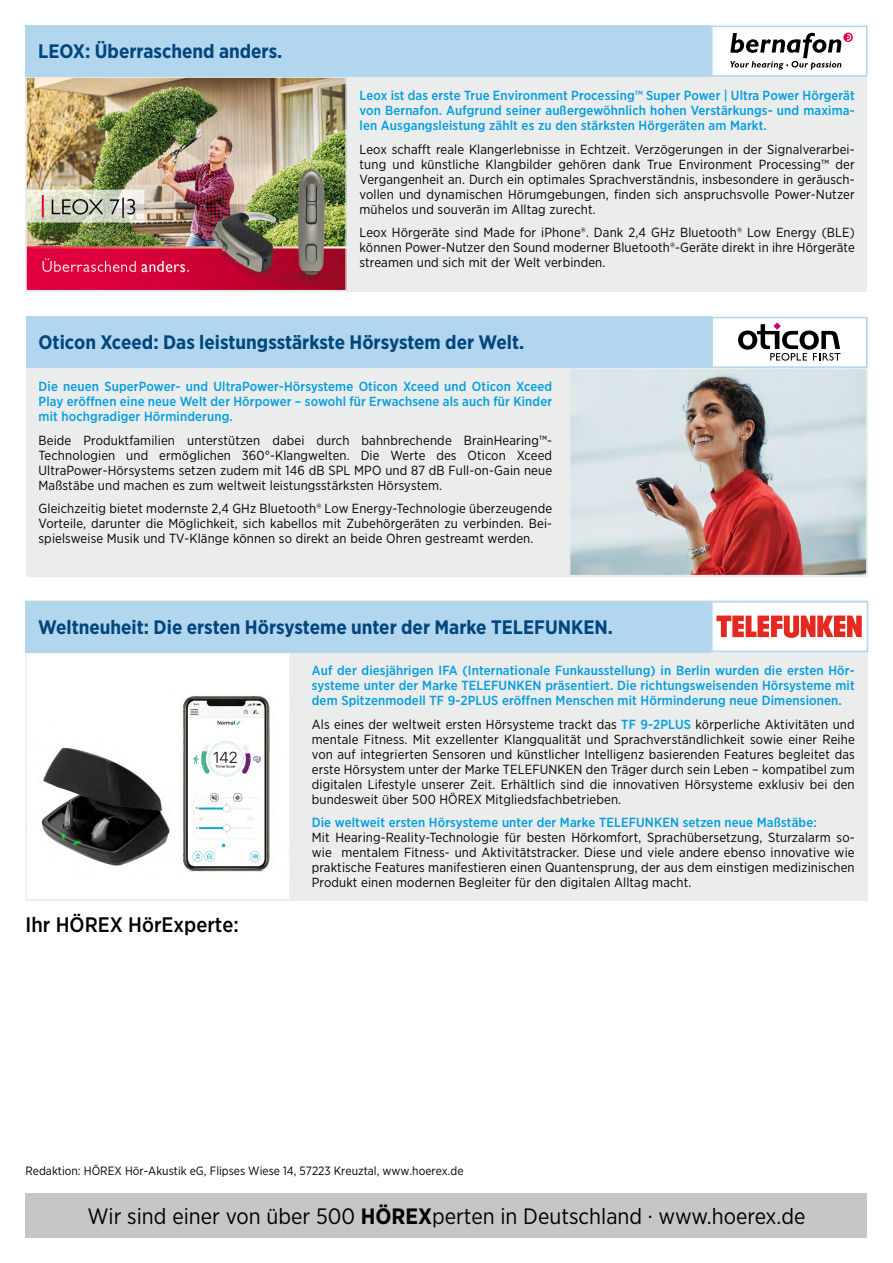
<style>
.page{position:relative;width:893px;height:1263px;background:#fff}
.page>*{position:absolute;margin:0;border:0;box-sizing:border-box;transform-origin:0 0}
.t1{font:22.2px "Gotham Narrow";color:#000}
.t2{font:500 21px "Gotham Narrow";color:#000}
.t3{font:700 19.5px "Gotham Narrow";color:#00467e}
.t4{font:13.2px/15px "Gotham Narrow";letter-spacing:.01em;color:#000;text-align:justify}
.t5{font:500 13.2px/15px "Gotham Narrow";letter-spacing:.01em;color:#009ee0;text-align:justify}
.t6{font:12px "Gotham Narrow";color:#000}
.s1{font-weight:500;color:#009ee0}
.s2{font-weight:700}
</style>
<div class="page">
<div style="left:26px;top:317px;width:841px;height:259px;background:#ebecec"></div>
<img style="left:571px;top:370px;width:294px;height:204px">
<div style="left:569px;top:368px;width:298px;height:208px;border:1px solid #ebecec"></div>
<div style="left:711px;top:317px;width:156px;height:51px;background:#fff;border:2px solid #b2d6ee"></div>
<div style="left:26px;top:317px;width:685px;height:51px;background:#b2d6ee"></div>
<div style="left:26px;top:601px;width:841px;height:300px;background:#ebecec"></div>
<div style="left:26px;top:653px;width:264px;height:247px;background:#fff"></div>
<img style="left:41px;top:695px;width:229px;height:177px">
<div style="left:26px;top:652px;width:265px;height:249px;border:1px solid #ebecec"></div>
<div style="left:711px;top:601px;width:157px;height:51px;background:#fff;border:2px solid #b2d6ee"></div>
<div style="left:26px;top:601px;width:685px;height:51px;background:#b2d6ee"></div>
<div style="left:26px;top:1193px;width:841px;height:44px;background:#c6c6c6"></div>
<div style="left:26px;top:26px;width:841px;height:265px;background:#ebecec"></div>
<div style="left:711px;top:26px;width:156px;height:51px;background:#fff;border:2px solid #b2d6ee"></div>
<img style="left:28px;top:79px;width:317px;height:210px">
<div style="left:26px;top:77px;width:321px;height:214px;border:1px solid #ebecec"></div>
<div style="left:26px;top:26px;width:685px;height:51px;background:#b2d6ee"></div>
<svg style="left:730px;top:33px;width:123px;height:37px"></svg>
<svg style="left:738px;top:322px;width:102px;height:39px"></svg>
<svg style="left:716px;top:615px;width:146px;height:23px"></svg>
<h3 class="t3" style="left:38px;top:39px;width:246px">LEOX: Überraschend anders.</h3>
<p class="t5" style="left:359px;top:88px;width:497px">Leox ist das erste True Environment Processing™ Super Power | Ultra Power Hörgerät von Bernafon. Aufgrund seiner außergewöhnlich hohen Verstärkungs- und maxima&shy;len Ausgangsleistung zählt es zu den stärksten Hörgeräten am Markt.</p>
<p class="t4" style="left:359px;top:141px;width:497px">Leox schafft reale Klangerlebnisse in Echtzeit. Verzögerungen in der Signalverarbei&shy;tung und künstliche Klangbilder gehören dank True Environment Processing™ der Vergangenheit an. Durch ein optimales Sprachverständnis, insbesondere in geräusch&shy;vollen und dynamischen Hörumgebungen, finden sich anspruchsvolle Power-Nutzer mühelos und souverän im Alltag zurecht.</p>
<p class="t4" style="left:359px;top:225px;width:497px">Leox Hörgeräte sind Made for iPhone®. Dank 2,4 GHz Bluetooth® Low Energy (BLE) können Power-Nutzer den Sound moderner Bluetooth®-Geräte direkt in ihre Hörgeräte streamen und sich mit der Welt verbinden.</p>
<h3 class="t3" style="left:39px;top:330px;width:487px">Oticon Xceed: Das leistungsstärkste Hörsystem der Welt.</h3>
<p class="t5" style="left:39px;top:379px;width:515px">Die neuen SuperPower- und UltraPower-Hörsysteme Oticon Xceed und Oticon Xceed Play eröffnen eine neue Welt der Hörpower – sowohl für Erwachsene als auch für Kinder mit hochgradiger Hörminderung.</p>
<p class="t4" style="left:39px;top:432px;width:515px">Beide Produktfamilien unterstützen dabei durch bahnbrechende BrainHearing™- Technologien und ermöglichen 360°-Klangwelten. Die Werte des Oticon Xceed UltraPower-Hörsystems setzen zudem mit 146 dB SPL MPO und 87 dB Full-on-Gain neue Maßstäbe und machen es zum weltweit leistungsstärksten Hörsystem.</p>
<p class="t4" style="left:39px;top:501px;width:515px">Gleichzeitig bietet modernste 2,4 GHz Bluetooth® Low Energy-Technologie überzeugende Vorteile, darunter die Möglichkeit, sich kabellos mit Zubehörgeräten zu verbinden. Bei&shy;spielsweise Musik und TV-Klänge können so direkt an beide Ohren gestreamt werden.</p>
<h3 class="t3" style="left:38px;top:614px;width:576px">Weltneuheit: Die ersten Hörsysteme unter der Marke TELEFUNKEN.</h3>
<h2 class="t2" style="left:26px;top:911px;width:215px">Ihr HÖREX HörExperte:</h2>
<p class="t5" style="left:312px;top:663px;width:544px">Auf der diesjährigen IFA (Internationale Funkausstellung) in Berlin wurden die ersten Hör&shy;systeme unter der Marke TELEFUNKEN präsentiert. Die richtungsweisenden Hörsysteme mit dem Spitzenmodell TF 9-2PLUS eröffnen Menschen mit Hörminderung neue Dimensionen.</p>
<p class="t4" style="left:312px;top:716px;width:544px">Als eines der weltweit ersten Hörsysteme trackt das <span class="s1">TF 9-2PLUS</span> körperliche Aktivitäten und mentale Fitness. Mit exzellenter Klangqualität und Sprachverständlichkeit sowie einer Reihe von auf integrierten Sensoren und künstlicher Intelligenz basierenden Features begleitet das erste Hörsystem unter der Marke TELEFUNKEN den Träger durch sein Leben – kompatibel zum digitalen Lifestyle unserer Zeit. Erhältlich sind die innovativen Hörsysteme exklusiv bei den bundesweit über 500 HÖREX Mitgliedsfachbetrieben.</p>
<p class="t5" style="left:312px;top:815px;width:506px">Die weltweit ersten Hörsysteme unter der Marke TELEFUNKEN setzen neue Maßstäbe:</p>
<p class="t4" style="left:312px;top:830px;width:544px">Mit Hearing-Reality-Technologie für besten Hörkomfort, Sprachübersetzung, Sturzalarm so&shy;wie mentalem Fitness- und Aktivitätstracker. Diese und viele andere ebenso innovative wie praktische Features manifestieren einen Quantensprung, der aus dem einstigen medizinischen Produkt einen modernen Begleiter für den digitalen Alltag macht.</p>
<p class="t6" style="left:26px;top:1163px;width:439px">Redaktion: HÖREX Hör-Akustik eG, Flipses Wiese 14, 57223 Kreuztal, www.hoerex.de</p>
<h1 class="t1" style="left:88px;top:1202px;width:719px">Wir sind einer von über 500 <span class="s2">HÖREX</span>perten in Deutschland . www.hoerex.de</h1>
</div>
